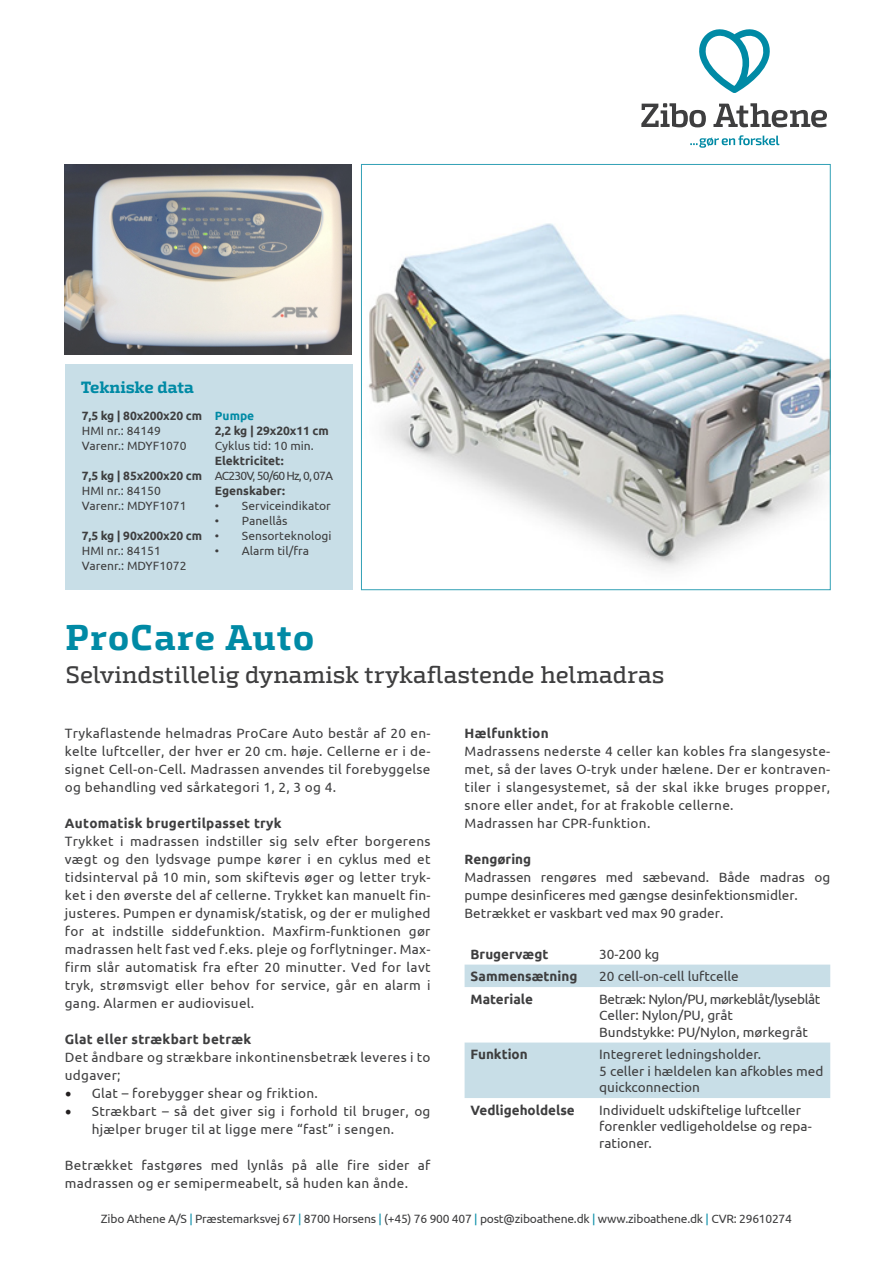
<style>
.page{position:relative;width:893px;height:1263px;background:#fff}
.page>*{position:absolute;margin:0;border:0;box-sizing:border-box;transform-origin:0 0}
.Produkt{font:700 36px "Exo Slab Pro";letter-spacing:.03em;color:#008aa5}
.Brødtekst{font:500 24px "Exo Slab Pro";letter-spacing:-.005em;color:#3e3e3f}
.t1{font:700 16.5px "Exo Slab Pro";letter-spacing:-.015em;color:#008aa5}
.Brødtekst-2{font:13.5px/18px "Ubuntu";letter-spacing:.02em;color:#3e3e3f;text-align:justify}
.Brødtekst-3{font:13.5px/16.5px "Ubuntu";color:#3e3e3f}
.Brødtekst-4{font:700 13.5px "Ubuntu";letter-spacing:.015em;color:#3e3e3f}
.Brødtekst-5{font:13.5px "Ubuntu";letter-spacing:-.03em;color:#3e3e3f}
.t2{font:12px "Ubuntu";color:#3e3e3f}
.t3{font:12px "Ubuntu";letter-spacing:-.02em;color:#3e3e3f}
.t4{font:700 12px "Ubuntu";letter-spacing:-.01em;color:#3e3e3f}
.t5{font:12px "Ubuntu";letter-spacing:-.07em;color:#3e3e3f}
.t6{font:700 12px "Ubuntu";color:#008aa5}
.s1{font-family:"Minion Pro";font-size:18px;color:#231f20}
.s2{color:#008aa5}
</style>
<div class="page">
<svg style="left:699px;top:29px;width:71px;height:64px"></svg>
<svg style="left:690px;top:135px;width:89px;height:13px"></svg>
<svg style="left:641px;top:103px;width:65px;height:24px"></svg>
<svg style="left:713px;top:103px;width:114px;height:24px"></svg>
<svg style="left:465px;top:964px;width:365px;height:134px;fill:#c8dee7"></svg>
<div style="left:65px;top:364px;width:287px;height:226px;background:#c8dee7"></div>
<svg style="left:361px;top:164px;width:470px;height:427px"></svg>
<svg style="left:64px;top:164px;width:288px;height:191px;background:#a3a3a4"></svg>
<p class="t1" style="left:81px;top:377px;width:115px">Tekniske data</p>
<p class="t4" style="left:82px;top:408px;width:122px">7,5 kg | 80x200x20 cm</p>
<p class="t2" style="left:82px;top:424px;width:80px">HMI nr.: 84149</p>
<p class="t2" style="left:82px;top:439px;width:106px">Varenr.: MDYF1070</p>
<p class="t4" style="left:82px;top:468px;width:122px">7,5 kg | 85x200x20 cm</p>
<p class="t2" style="left:82px;top:484px;width:80px">HMI nr.: 84150</p>
<p class="t2" style="left:82px;top:499px;width:106px">Varenr.: MDYF1071</p>
<p class="t4" style="left:82px;top:528px;width:122px">7,5 kg | 90x200x20 cm</p>
<p class="t2" style="left:82px;top:544px;width:80px">HMI nr.: 84151</p>
<p class="t2" style="left:82px;top:559px;width:106px">Varenr.: MDYF1072</p>
<p class="t6" style="left:215px;top:408px;width:41px">Pumpe</p>
<p class="t4" style="left:215px;top:423px;width:115px">2,2 kg | 29x20x11 cm</p>
<p class="t2" style="left:215px;top:439px;width:100px">Cyklus tid: 10 min.</p>
<p class="t4" style="left:215px;top:453px;width:70px">Elektricitet:</p>
<p class="t5" style="left:215px;top:469px;width:120px">AC230V, 50/60 Hz, 0, 07A</p>
<p class="t4" style="left:215px;top:483px;width:72px">Egenskaber:</p>
<p class="t2" style="left:215px;top:499px;width:118px">• Serviceindikator</p>
<p class="t2" style="left:215px;top:514px;width:74px">• Panellås</p>
<p class="t2" style="left:215px;top:529px;width:118px">• Sensorteknologi</p>
<p class="t2" style="left:215px;top:544px;width:96px">• Alarm til/fra</p>
<p class="Produkt" style="left:66px;top:615px;width:250px">ProCare Auto</p>
<p class="Brødtekst" style="left:66px;top:660px;width:600px">Selvindstillelig dynamisk trykaflastende helmadras</p>
<p class="Brødtekst-2" style="left:65px;top:724px;width:367px">Trykaflastende helmadras ProCare Auto består af 20 en&shy;kelte luftceller, der hver er 20 cm. høje. Cellerne er i de&shy;signet Cell-on-Cell. Madrassen anvendes til forebyggelse og behandling ved sårkategori 1, 2, 3 og 4.</p>
<p class="Brødtekst-4" style="left:65px;top:814px;width:218px">Automatisk brugertilpasset tryk</p>
<p class="Brødtekst-2" style="left:65px;top:832px;width:367px">Trykket i madrassen indstiller sig selv efter borgerens vægt og den lydsvage pumpe kører i en cyklus med et tidsinterval på 10 min, som skiftevis øger og letter tryk&shy;ket i den øverste del af cellerne. Trykket kan manuelt fin&shy;justeres. Pumpen er dynamisk/statisk, og der er mulighed for at indstille siddefunktion. Maxfirm-funktionen gør madrassen helt fast ved f.eks. pleje og forflytninger. Max&shy;firm slår automatisk fra efter 20 minutter. Ved for lavt tryk, strømsvigt eller behov for service, går en alarm i gang. Alarmen er audiovisuel.</p>
<p class="Brødtekst-4" style="left:65px;top:1030px;width:188px">Glat eller strækbart betræk</p>
<p class="Brødtekst-2" style="left:65px;top:1048px;width:367px">Det åndbare og strækbare inkontinensbetræk leveres i to udgaver;</p>
<p class="Brødtekst-2" style="left:65px;top:1084px;width:254px"><span class="s1">•</span> Glat – forebygger shear og friktion.</p>
<p class="Brødtekst-2" style="left:92px;top:1102px;width:340px;text-indent:-27px"><span class="s1">•</span> Strækbart – så det giver sig i forhold til bruger, og hjælper bruger til at ligge mere “fast” i sengen.</p>
<p class="Brødtekst-2" style="left:65px;top:1156px;width:367px">Betrækket fastgøres med lynlås på alle fire sider af madrassen og er semipermeabelt, så huden kan ånde.</p>
<p class="Brødtekst-4" style="left:465px;top:724px;width:86px">Hælfunktion</p>
<p class="Brødtekst-2" style="left:465px;top:742px;width:367px">Madrassens nederste 4 celler kan kobles fra slangesyste&shy;met, så der laves O-tryk under hælene. Der er kontraven&shy;tiler i slangesystemet, så der skal ikke bruges propper, snore eller andet, for at frakoble cellerne.</p>
<p class="Brødtekst-2" style="left:465px;top:814px;width:187px">Madrassen har CPR-funktion.</p>
<p class="Brødtekst-4" style="left:465px;top:850px;width:68px">Rengøring</p>
<p class="Brødtekst-3" style="left:465px;top:868px;width:367px;line-height:18px">Madrassen rengøres med sæbevand. Både madras og pumpe desinficeres med gængse desinfektionsmidler.</p>
<p class="Brødtekst-3" style="left:465px;top:905px;width:260px">Betrækket er vaskbart ved max 90 grader.</p>
<p class="Brødtekst-4" style="left:471px;top:945px;width:79px">Brugervægt</p>
<p class="Brødtekst-2" style="left:599px;top:944px;width:62px">30-200 kg</p>
<p class="Brødtekst-4" style="left:471px;top:967px;width:108px">Sammensætning</p>
<p class="Brødtekst-3" style="left:599px;top:967px;width:141px">20 cell-on-cell luftcelle</p>
<p class="Brødtekst-4" style="left:471px;top:990px;width:64px">Materiale</p>
<p class="Brødtekst-5" style="left:599px;top:990px;width:223px">Betræk: Nylon/PU, mørkeblåt/lyseblåt</p>
<p class="Brødtekst-3" style="left:599px;top:1006px;width:135px">Celler: Nylon/PU, gråt</p>
<p class="Brødtekst-3" style="left:599px;top:1023px;width:210px">Bundstykke: PU/Nylon, mørkegråt</p>
<p class="Brødtekst-4" style="left:471px;top:1045px;width:59px">Funktion</p>
<p class="Brødtekst-3" style="left:599px;top:1045px;width:164px">Integreret ledningsholder.</p>
<p class="Brødtekst-3" style="left:599px;top:1062px;width:226px">5 celler i hældelen kan afkobles med quickconnection</p>
<p class="Brødtekst-4" style="left:471px;top:1101px;width:106px">Vedligeholdelse</p>
<p class="Brødtekst-3" style="left:599px;top:1101px;width:214px">Individuelt udskiftelige luftceller forenkler vedligeholdelse og repa&shy;rationer.</p>
<p class="t3" style="left:101px;top:1211px;width:693px">Zibo Athene A/S <span class="s2">|</span> Præstemarksvej 67 <span class="s2">|</span> 8700 Horsens <span class="s2">|</span> (+45) 76 900 407 <span class="s2">|</span> post@ziboathene.dk <span class="s2">|</span> www.ziboathene.dk <span class="s2">|</span> CVR: 29610274</p>
</div>
